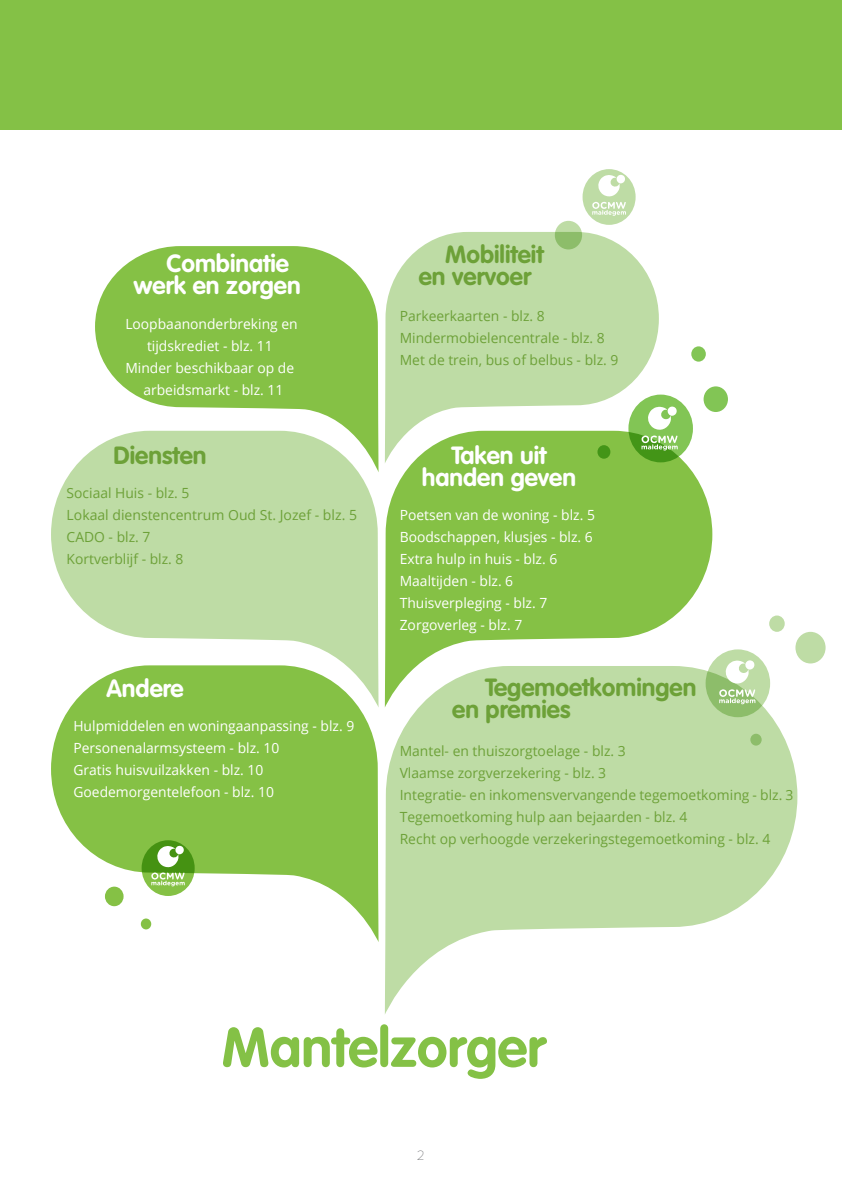
<style>
.page{position:relative;width:842px;height:1191px;background:#fff}
.page>*{position:absolute;margin:0;border:0;box-sizing:border-box;transform-origin:0 0}
.t1{font:700 55.2px "VAG Rounded";color:#84c146}
.t2{font:700 24.6px/22px "VAG Rounded";color:#6da138}
.t3{font:700 24.6px/22px "VAG Rounded";color:#fff}
.t4{font:14px/22px "Open Sans";color:#6da138}
.t5{font:14px/22px "Open Sans";color:#fff}
.t6{font:100 14px "Proxima Nova";color:#6c6d70}
</style>
<div class="page">
<div style="left:0;top:0;width:842px;height:129px;background:#84c146"></div>
<svg style="left:385px;top:434px;width:327px;height:232px;fill:#85c145"></svg>
<svg style="left:385px;top:232px;width:274px;height:231px;fill:#bedca5"></svg>
<svg style="left:95px;top:246px;width:283px;height:185px;fill:#85c145"></svg>
<svg style="left:51px;top:431px;width:327px;height:234px;fill:#bedca5"></svg>
<svg style="left:51px;top:665px;width:327px;height:276px;fill:#85c145"></svg>
<svg style="left:385px;top:666px;width:412px;height:348px;fill:#bedca5"></svg>
<div style="left:582px;top:169px;width:54px;height:56px;background:#bedca5;border-radius:50%"></div>
<svg style="left:555px;top:221px;width:27px;height:28px"></svg>
<svg style="left:628px;top:394px;width:65px;height:68px;background:#74b948"></svg>
<div style="left:704px;top:386px;width:24px;height:26px;background:#82c555;border-radius:50%"></div>
<div style="left:691px;top:346px;width:15px;height:16px;background:#82c555;border-radius:50%"></div>
<svg style="left:597px;top:445px;width:13px;height:14px"></svg>
<svg style="left:142px;top:840px;width:53px;height:56px"></svg>
<div style="left:105px;top:886px;width:19px;height:20px;background:#85c145;border-radius:50%"></div>
<div style="left:141px;top:918px;width:10px;height:11px;background:#85c145;border-radius:50%"></div>
<svg style="left:706px;top:649px;width:64px;height:68px;background:#a8ce8b"></svg>
<div style="left:795px;top:632px;width:30px;height:31px;background:#bedca5;border-radius:50%"></div>
<div style="left:769px;top:615px;width:16px;height:17px;background:#bedca5;border-radius:50%"></div>
<svg style="left:750px;top:733px;width:12px;height:12px"></svg>
<img style="left:718px;top:660px;width:38px;height:43px">
<img style="left:641px;top:406px;width:37px;height:44px">
<img style="left:591px;top:175px;width:35px;height:40px">
<img style="left:151px;top:846px;width:34px;height:40px">
<h2 class="t3" style="left:134px;top:252px;width:169px;text-indent:33px">Combinatie werk en zorgen</h2>
<p class="t5" style="left:125px;top:312px;width:174px;text-align:center">Loopbaanonderbreking en tijdskrediet - blz. 11<br>Minder beschikbaar op de arbeidsmarkt - blz. 11</p>
<h2 class="t2" style="left:113px;top:444px;width:95px">Diensten</h2>
<p class="t4" style="left:67px;top:481px;width:292px">Sociaal Huis - blz. 5<br>Lokaal dienstencentrum Oud St. Jozef - blz. 5<br>CADO - blz. 7<br>Kortverblijf - blz. 8</p>
<h2 class="t3" style="left:106px;top:677px;width:79px">Andere</h2>
<p class="t5" style="left:73px;top:714px;width:282px">Hulpmiddelen en woningaanpassing - blz. 9<br>Personenalarmsysteem - blz. 10<br>Gratis huisvuilzakken - blz. 10<br>Goedemorgentelefoon - blz. 10</p>
<h2 class="t2" style="left:419px;top:243px;width:126px;text-indent:26px">Mobiliteit en vervoer</h2>
<p class="t4" style="left:400px;top:304px;width:220px">Parkeerkaarten - blz. 8<br>Mindermobielencentrale - blz. 8<br>Met de trein, bus of belbus - blz. 9</p>
<h2 class="t3" style="left:422px;top:444px;width:156px;text-align:center">Taken uit handen geven</h2>
<p class="t5" style="left:400px;top:504px;width:197px">Poetsen van de woning - blz. 5<br>Boodschappen, klusjes - blz. 6<br>Extra hulp in huis - blz. 6<br>Maaltijden - blz. 6<br>Thuisverpleging - blz. 7<br>Zorgoverleg - blz. 7</p>
<h2 class="t2" style="left:452px;top:676px;width:246px;text-indent:33px">Tegemoetkomingen en premies</h2>
<p class="t4" style="left:400px;top:740px;width:395px">Mantel- en thuiszorgtoelage - blz. 3<br>Vlaamse zorgverzekering - blz. 3<br>Integratie- en inkomensvervangende tegemoetkoming - blz. 3<br>Tegemoetkoming hulp aan bejaarden - blz. 4<br>Recht op verhoogde verzekeringstegemoetkoming - blz. 4</p>
<h1 class="t1" style="left:222px;top:1015px;width:326px">Mantelzorger</h1>
<p class="t6" style="left:417px;top:1147px;width:10px">2</p>
</div>
